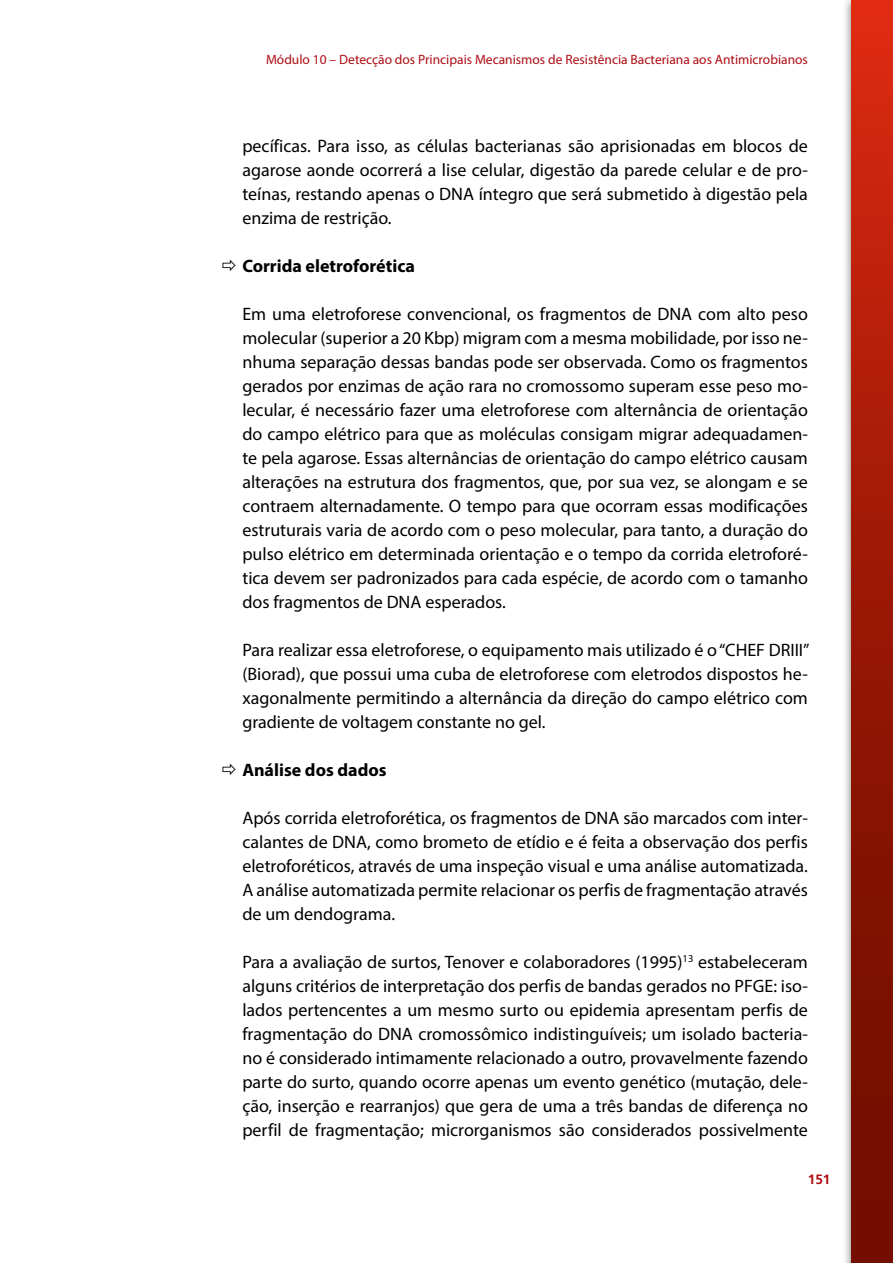
<style>
.page{position:relative;width:893px;height:1263px;background:#fff}
.page>*{position:absolute;margin:0;border:0;box-sizing:border-box;transform-origin:0 0}
.t1{font:18px/24px "Myriad Pro";color:#000;text-align:justify}
.t2{font:700 18px "Myriad Pro";color:#000}
.t3{font:13.5px "Myriad Pro";color:#ae0e14}
.t4{font:700 13.5px "Frutiger LT Std";color:#ae0e14}
</style>
<div class="page">
<div style="left:842px;top:0;width:51px;height:1263px;background:#000;opacity:.47"></div>
<div style="left:851px;top:0;width:42px;height:1263px;background:linear-gradient(to bottom,#d72810,#650a00)"></div>
<p class="t3" style="left:266px;top:51px;width:543px">Módulo 10 – Detecção dos Principais Mecanismos de Resistência Bacteriana aos Antimicrobianos</p>
<p class="t1" style="left:242px;top:133px;width:567px">pecíficas. Para isso, as células bacterianas são aprisionadas em blocos de agarose aonde ocorrerá a lise celular, digestão da parede celular e de pro&shy;teínas, restando apenas o DNA íntegro que será submetido à digestão pela enzima de restrição.</p>
<p class="t2" style="left:242px;top:254px;width:174px">Corrida eletroforética</p>
<p class="t1" style="left:242px;top:301px;width:567px">Em uma eletroforese convencional, os fragmentos de DNA com alto peso molecular (superior a 20 Kbp) migram com a mesma mobilidade, por isso ne&shy;nhuma separação dessas bandas pode ser observada. Como os fragmentos gerados por enzimas de ação rara no cromossomo superam esse peso mo&shy;lecular, é necessário fazer uma eletroforese com alternância de orientação do campo elétrico para que as moléculas consigam migrar adequadamen&shy;te pela agarose. Essas alternâncias de orientação do campo elétrico causam alterações na estrutura dos fragmentos, que, por sua vez, se alongam e se contraem alternadamente. O tempo para que ocorram essas modificações estruturais varia de acordo com o peso molecular, para tanto, a duração do pulso elétrico em determinada orientação e o tempo da corrida eletroforé&shy;tica devem ser padronizados para cada espécie, de acordo com o tamanho dos fragmentos de DNA esperados.</p>
<p class="t1" style="left:242px;top:637px;width:569px">Para realizar essa eletroforese, o equipamento mais utilizado é o “CHEF DRIII” (Biorad), que possui uma cuba de eletroforese com eletrodos dispostos he&shy;xagonalmente permitindo a alternância da direção do campo elétrico com gradiente de voltagem constante no gel.</p>
<p class="t2" style="left:242px;top:758px;width:146px">Análise dos dados</p>
<p class="t1" style="left:242px;top:805px;width:567px">Após corrida eletroforética, os fragmentos de DNA são marcados com inter&shy;calantes de DNA, como brometo de etídio e é feita a observação dos perfis eletroforéticos, através de uma inspeção visual e uma análise automatizada.<br>A análise automatizada permite relacionar os perfis de fragmentação através de um dendograma.</p>
<p class="t1" style="left:242px;top:949px;width:567px">Para a avaliação de surtos, Tenover e colaboradores (1995)<sup>13</sup> estabeleceram alguns critérios de interpretação dos perfis de bandas gerados no PFGE: iso&shy;lados pertencentes a um mesmo surto ou epidemia apresentam perfis de fragmentação do DNA cromossômico indistinguíveis; um isolado bacteria&shy;no é considerado intimamente relacionado a outro, provavelmente fazendo parte do surto, quando ocorre apenas um evento genético (mutação, dele&shy;ção, inserção e rearranjos) que gera de uma a três bandas de diferença no perfil de fragmentação; microrganismos são considerados possivelmente</p>
<p class="t4" style="left:808px;top:1171px;width:24px">151</p>
</div>
